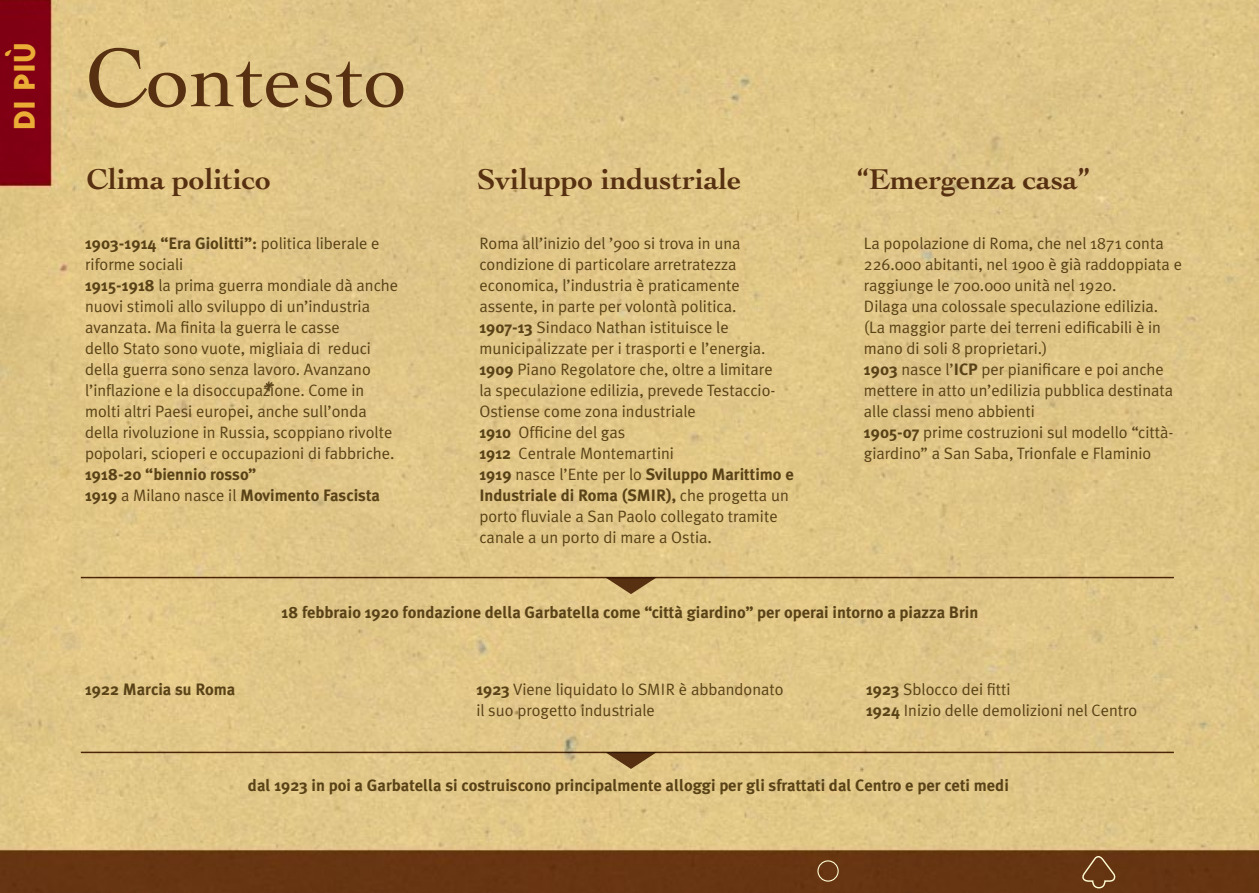
<style>
.page{position:relative;width:1259px;height:893px;background:#fff}
.page>*{position:absolute;margin:0;border:0;box-sizing:border-box;transform-origin:0 0}
.t1{font:87px "Cochin";color:#573011}
.t2{font:800 34.5px "Triplex";color:#ebad35}
.t3{font:700 30px "Cochin";color:#573011}
.t4{font:22.5px "Ford's Folly";color:#594217}
.t5{font:16.5px/21px "Meta Plus Normal";color:#594217}
.t6{font:700 16.5px/21px "Meta Plus";color:#594217}
.s1{font-family:"Meta Plus Normal";font-weight:400}
.s2{font-family:"Meta Plus";font-weight:700}
</style>
<div class="page">
<img style="left:0;top:0;width:1259px;height:893px">
<div style="left:817px;top:860px;width:21px;height:22px;border:1px solid #fefbd3;border-radius:50%"></div>
<svg style="left:603px;top:578px;width:56px;height:17px"></svg>
<hr style="left:81px;top:577px;width:1093px;height:1px;background:#573011">
<svg style="left:603px;top:753px;width:56px;height:17px"></svg>
<hr style="left:81px;top:752px;width:1093px;height:1px;background:#573011">
<svg style="left:1080px;top:855px;width:35px;height:34px"></svg>
<h2 class="t2" style="left:4px;top:130px;width:89px;rotate:-90deg">di più</h2>
<h1 class="t1" style="left:85px;top:28px;width:324px">Contesto</h1>
<h3 class="t3" style="left:86px;top:162px;width:186px">Clima politico</h3>
<p class="t6" style="left:85px;top:233px;width:296px">1903-1914 “Era Giolitti”: <span class="s1">politica liberale e</span></p>
<p class="t5" style="left:85px;top:254px;width:315px">riforme sociali<br><span class="s2">1915-1918</span> la prima guerra mondiale dà anche nuovi stimoli allo sviluppo di un’industria avanzata. Ma finita la guerra le casse<br>dello Stato sono vuote, migliaia di reduci della guerra sono senza lavoro. Avanzano l’inflazione e la disoccupazione. Come in molti altri Paesi europei, anche sull’onda della rivoluzione in Russia, scoppiano rivolte popolari, scioperi e occupazioni di fabbriche.</p>
<p class="t6" style="left:85px;top:464px;width:296px">1918-20 “biennio rosso”<br>1919 <span class="s1">a Milano nasce il</span> Movimento Fascista</p>
<h3 class="t4" style="left:263px;top:375px;width:12px">*</h3>
<h3 class="t3" style="left:477px;top:162px;width:265px">Sviluppo industriale</h3>
<p class="t5" style="left:479px;top:233px;width:298px">Roma all’inizio del ’900 si trova in una condizione di particolare arretratezza economica, l’industria è praticamente assente, in parte per volontà politica.<br><span class="s2">1907-13</span> Sindaco Nathan istituisce le municipalizzate per i trasporti e l’energia.<br><span class="s2">1909</span> Piano Regolatore che, oltre a limitare la speculazione edilizia, prevede Testaccio-Ostiense come zona industriale<br><span class="s2">1910</span> Officine del gas<br><span class="s2">1912</span> Centrale Montemartini</p>
<p class="t6" style="left:479px;top:464px;width:316px">1919 <span class="s1">nasce l’Ente per lo</span> Sviluppo Marittimo e<br>Industriale di Roma (SMIR), <span class="s1">che progetta un</span></p>
<p class="t5" style="left:479px;top:506px;width:300px">porto fluviale a San Paolo collegato tramite canale a un porto di mare a Ostia.</p>
<h3 class="t3" style="left:857px;top:162px;width:234px">“Emergenza casa”</h3>
<p class="t5" style="left:864px;top:233px;width:320px">La popolazione di Roma, che nel 1871 conta 226.000 abitanti, nel 1900 è già raddoppiata e raggiunge le 700.000 unità nel 1920.<br>Dilaga una colossale speculazione edilizia. (La maggior parte dei terreni edificabili è in mano di soli 8 proprietari.)<br><span class="s2">1903</span> nasce l’<span class="s2">ICP</span> per pianificare e poi anche mettere in atto un’edilizia pubblica destinata alle classi meno abbienti<br><span class="s2">1905-07</span> prime costruzioni sul modello “città&shy;giardino” a San Saba, Trionfale e Flaminio</p>
<p class="t6" style="left:281px;top:602px;width:698px">18 febbraio 1920 fondazione della Garbatella come “città giardino” per operai intorno a piazza Brin</p>
<p class="t6" style="left:85px;top:679px;width:152px">1922 Marcia su Roma</p>
<p class="t5" style="left:476px;top:679px;width:309px"><span class="s2">1923</span> Viene liquidato lo SMIR è abbandonato il suo progetto industriale</p>
<p class="t5" style="left:866px;top:679px;width:273px"><span class="s2">1923</span> Sblocco dei fitti<br><span class="s2">1924</span> Inizio delle demolizioni nel Centro</p>
<p class="t6" style="left:248px;top:775px;width:762px">dal 1923 in poi a Garbatella si costruiscono principalmente alloggi per gli sfrattati dal Centro e per ceti medi</p>
</div>
